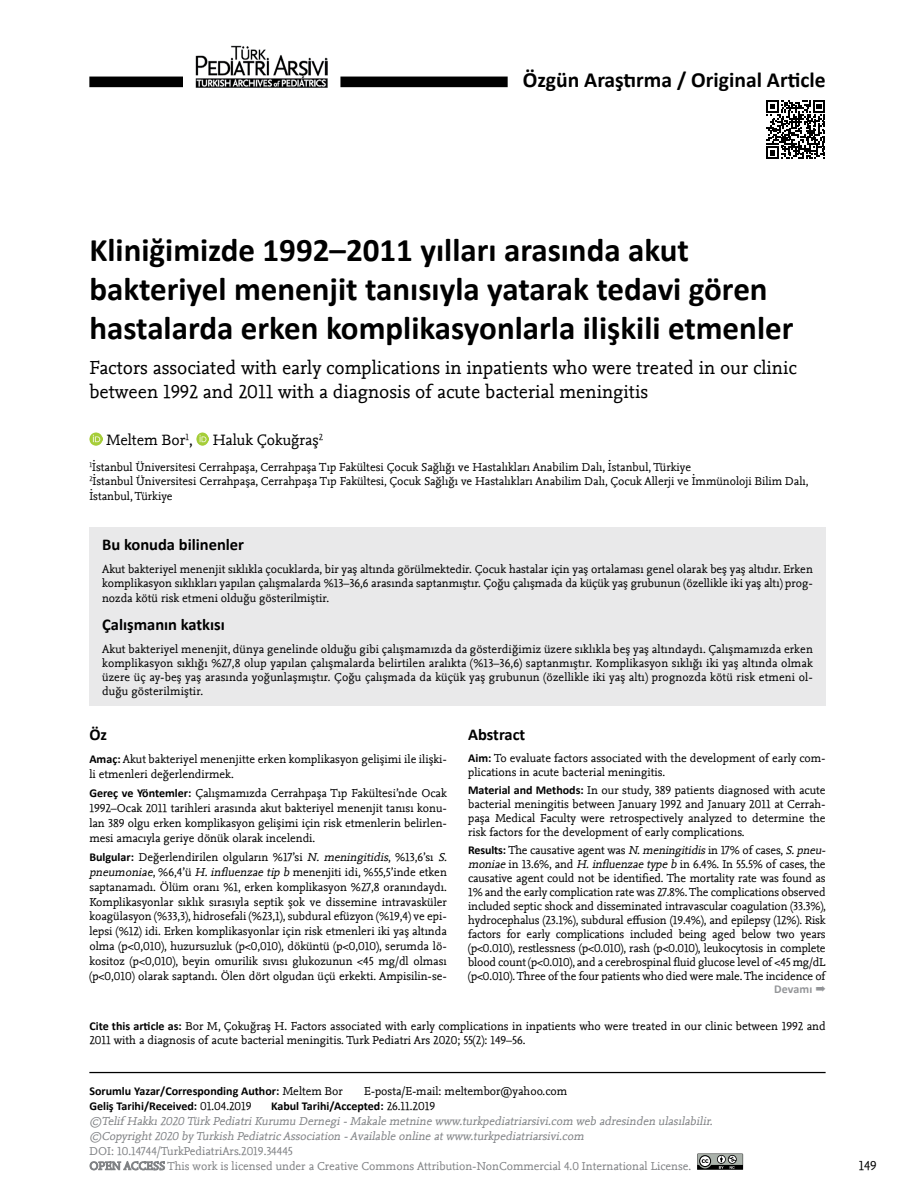
<style>
.page{position:relative;width:915px;height:1191px;background:#fff}
.page>*{position:absolute;margin:0;border:0;box-sizing:border-box;transform-origin:0 0}
.t1{font:700 33px/39px "Calibri";color:#000}
.t2{font:700 21.6px "Calibri";color:#000}
.t3{font:19.5px/24px "Nexus Mix";color:#000}
.t4{font:700 16.5px "Calibri";color:#000}
.t5{font:15.75px "Nexus Mix";color:#000}
.t6{font:13.5px "Nexus Mix";color:#000}
.t7{font:12px/14px "Nexus Mix";color:#000}
.t8{font:italic 12px/15px "Nexus Mix";color:#808285}
.t9{font:12px/15px "Nexus Mix";color:#808285}
.t10{font:700 12px "Calibri";color:#000}
.t11{font:700 12px "Calibri";letter-spacing:.01em;color:#939598}
.s1{font-family:"Calibri";font-weight:700}
.s2{font-style:italic}
.s3{font-family:"Nexus Mix";font-weight:400}
</style>
<div class="page">
<div style="left:89px;top:77px;width:94px;height:10px;background:#000"></div>
<div style="left:340px;top:77px;width:167px;height:10px;background:#000"></div>
<img style="left:195px;top:46px;width:133px;height:41px">
<svg style="left:766px;top:100px;width:58px;height:59px"></svg>
<svg style="left:90px;top:1161px;width:75px;height:9px"></svg>
<hr style="left:89px;top:1072px;width:736px;height:1px;background:#000">
<svg style="left:697px;top:1153px;width:47px;height:17px"></svg>
<div style="left:89px;top:527px;width:736px;height:179px;background:#e9e9ea"></div>
<svg style="left:89px;top:432px;width:13px;height:13px"></svg>
<svg style="left:196px;top:432px;width:13px;height:13px"></svg>
<h2 class="t2" style="left:522px;top:67px;width:304px">Özgün Araştırma / Original Article</h2>
<h1 class="t1" style="left:89px;top:229px;width:705px">Kliniğimizde 1992–2011 yılları arasında akut bakteriyel menenjit tanısıyla yatarak tedavi gören hastalarda erken komplikasyonlarla ilişkili etmenler</h1>
<h3 class="t3" style="left:89px;top:356px;width:708px">Factors associated with early complications in inpatients who were treated in our clinic between 1992 and 2011 with a diagnosis of acute bacterial meningitis</h3>
<h3 class="t5" style="left:106px;top:431px;width:88px">Meltem Bor<sup>1</sup>,</h3>
<h3 class="t5" style="left:213px;top:431px;width:112px">Haluk Çokuğraş<sup>2</sup></h3>
<p class="t7" style="left:89px;top:460px;width:720px;line-height:14.4px"><sup>1</sup>İstanbul Üniversitesi Cerrahpaşa, Cerrahpaşa Tıp Fakültesi Çocuk Sağlığı ve Hastalıkları Anabilim Dalı, İstanbul, Türkiye<br><sup>2</sup>İstanbul Üniversitesi Cerrahpaşa, Cerrahpaşa Tıp Fakültesi, Çocuk Sağlığı ve Hastalıkları Anabilim Dalı, Çocuk Allerji ve İmmünoloji Bilim Dalı,<br>İstanbul, Türkiye</p>
<h3 class="t4" style="left:102px;top:534px;width:143px">Bu konuda bilinenler</h3>
<p class="t7" style="left:102px;top:562px;width:712px;text-align:justify">Akut bakteriyel menenjit sıklıkla çocuklarda, bir yaş altında görülmektedir. Çocuk hastalar için yaş ortalaması genel olarak beş yaş altıdır. Erken komplikasyon sıklıkları yapılan çalışmalarda %13–36,6 arasında saptanmıştır. Çoğu çalışmada da küçük yaş grubunun (özellikle iki yaş altı) prog&shy;nozda kötü risk etmeni olduğu gösterilmiştir.</p>
<h3 class="t4" style="left:102px;top:614px;width:124px">Çalışmanın katkısı</h3>
<p class="t7" style="left:102px;top:642px;width:712px;text-align:justify">Akut bakteriyel menenjit, dünya genelinde olduğu gibi çalışmamızda da gösterdiğimiz üzere sıklıkla beş yaş altındaydı. Çalışmamızda erken komplikasyon sıklığı %27,8 olup yapılan çalışmalarda belirtilen aralıkta (%13–36,6) saptanmıştır. Komplikasyon sıklığı iki yaş altında olmak üzere üç ay-beş yaş arasında yoğunlaşmıştır. Çoğu çalışmada da küçük yaş grubunun (özellikle iki yaş altı) prognozda kötü risk etmeni ol&shy;duğu gösterilmiştir.</p>
<h3 class="t4" style="left:89px;top:724px;width:19px">Öz</h3>
<p class="t7" style="left:89px;top:752px;width:359px;line-height:14.9px"><span class="s1">Amaç:</span> Akut bakteriyel menenjitte erken komplikasyon gelişimi ile ilişki&shy;li etmenleri değerlendirmek.</p>
<p class="t7" style="left:89px;top:786px;width:359px;line-height:14.9px;text-align:justify"><span class="s1">Gereç ve Yöntemler:</span> Çalışmamızda Cerrahpaşa Tıp Fakültesi’nde Ocak 1992–Ocak 2011 tarihleri arasında akut bakteriyel menenjit tanısı konu&shy;lan 389 olgu erken komplikasyon gelişimi için risk etmenlerin belirlen&shy;mesi amacıyla geriye dönük olarak incelendi.</p>
<p class="t7" style="left:89px;top:849px;width:361px;line-height:14.9px"><span class="s1">Bulgular:</span> Değerlendirilen olguların %17’si <span class="s2">N. meningitidis</span>, %13,6’sı <span class="s2">S. pneumoniae</span>, %6,4’ü <span class="s2">H. influenzae tip b</span> menenjiti idi, %55,5’inde etken saptanamadı. Ölüm oranı %1, erken komplikasyon %27,8 oranındaydı.<br>Komplikasyonlar sıklık sırasıyla septik şok ve dissemine intravasküler koagülasyon (%33,3), hidrosefali (%23,1), subdural efüzyon (%19,4) ve epi&shy;lepsi (%12) idi. Erken komplikasyonlar için risk etmenleri iki yaş altında olma (p&lt;0,010), huzursuzluk (p&lt;0,010), döküntü (p&lt;0,010), serumda lö&shy;kositoz (p&lt;0,010), beyin omurilik sıvısı glukozunun &lt;45 mg/dl olması (p&lt;0,010) olarak saptandı. Ölen dört olgudan üçü erkekti. Ampisilin-se-</p>
<h3 class="t4" style="left:468px;top:724px;width:59px">Abstract</h3>
<p class="t7" style="left:468px;top:751px;width:359px"><span class="s1">Aim:</span> To evaluate factors associated with the development of early com&shy;plications in acute bacterial meningitis.</p>
<p class="t7" style="left:468px;top:783px;width:359px;text-align:justify"><span class="s1">Material and Methods:</span> In our study, 389 patients diagnosed with acute bacterial meningitis between January 1992 and January 2011 at Cerrah&shy;paşa Medical Faculty were retrospectively analyzed to determine the risk factors for the development of early complications.</p>
<p class="t7" style="left:468px;top:843px;width:361px"><span class="s1">Results:</span> The causative agent was <span class="s2">N.meningitidis</span>in 17% of cases, <span class="s2">S.pneu&shy;moniae</span> in 13.6%, and <span class="s2">H.influenzae type b</span> in 6.4%. In 55.5% of cases, the causative agent could not be identified. The mortality rate was found as 1% and the early complication rate was 27.8%. The complications observed included septic shock and disseminated intravascular coagulation (33.3%), hydrocephalus (23.1%), subdural effusion (19.4%), and epilepsy (12%). Risk factors for early complications included being aged below two years (p&lt;0.010), restlessness (p&lt;0.010), rash (p&lt;0.010), leukocytosis in complete blood count (p&lt;0.010), and a cerebrospinal fluid glucose level of &lt;45 mg/dL (p&lt;0.010). Three of the four patients who died were male. The incidence of</p>
<p class="t11" style="left:773px;top:982px;width:53px">Devamı ➡</p>
<p class="t7" style="left:89px;top:1019px;width:737px"><span class="s1">Cite this article as:</span> Bor M, Çokuğraş H. Factors associated with early complications in inpatients who were treated in our clinic between 1992 and<br>2011 with a diagnosis of acute bacterial meningitis. Turk Pediatri Ars 2020; 55(2): 149–56.</p>
<p class="t10" style="left:89px;top:1083px;width:255px">Sorumlu Yazar/Corresponding Author: <span class="s3">Meltem Bor</span></p>
<p class="t7" style="left:364px;top:1084px;width:204px">E-posta/E-mail: meltembor@yahoo.com</p>
<p class="t10" style="left:89px;top:1098px;width:164px">Geliş Tarihi/Received: <span class="s3">01.04.2019</span></p>
<p class="t10" style="left:271px;top:1098px;width:165px">Kabul Tarihi/Accepted: <span class="s3">26.11.2019</span></p>
<p class="t8" style="left:89px;top:1113px;width:627px">©Telif Hakkı2020 Türk PediatriKurumu Dernegi-Makale metnine www.turkpediatriarsivi.com web adresinden ulasılabilir. ©Copyright2020 by Turkish Pediatric Association -Available online atwww.turkpediatriarsivi.com</p>
<p class="t9" style="left:89px;top:1143px;width:603px">DOI: 10.14744/TurkPediatriArs.2019.34445<br>OPEN ACCESS This work is licensed under a Creative Commons Attribution-NonCommercial 4.0 International License.</p>
<p class="t6" style="left:858px;top:1157px;width:19px">149</p>
</div>
